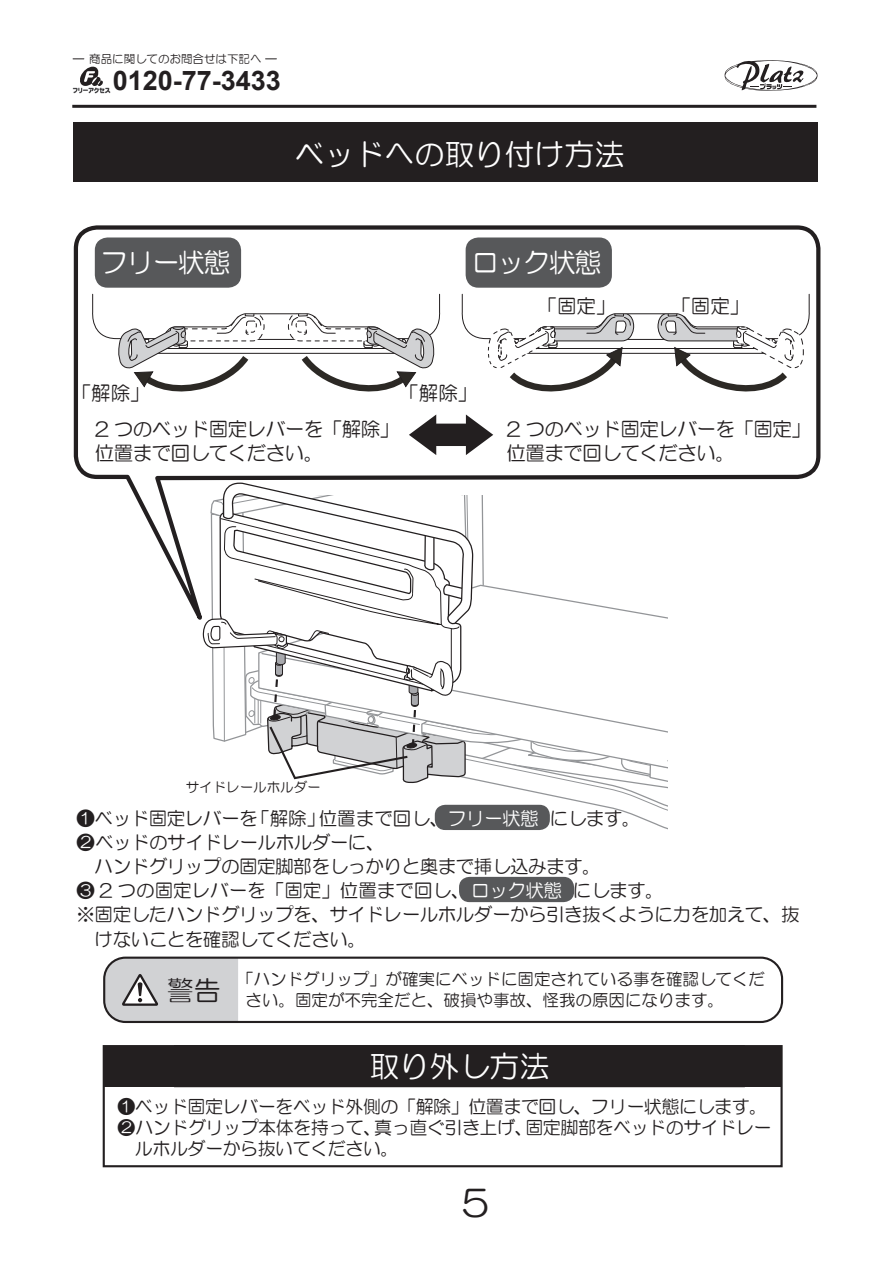
<style>
.page{position:relative;width:893px;height:1263px;background:#fff}
.page>*{position:absolute;margin:0;border:0;box-sizing:border-box;transform-origin:0 0}
.t1{font:36px "HG Maru Gothic MPRO";color:#231f20}
.t2{font:30px "HG Maru Gothic MPRO";color:#fff}
.t3{font:700 27px "Arial";color:#231f20}
.t4{font:27px "HG Maru Gothic MPRO";letter-spacing:-.05em;color:#fff}
.t5{font:19.5px/24px "HG Maru Gothic MPRO";letter-spacing:-.025em;color:#231f20}
.t6{font:18.6px/24px "HG Maru Gothic MPRO";letter-spacing:-.025em;color:#231f20}
.t7{font:18px/21px "HG Maru Gothic MPRO";letter-spacing:-.025em;color:#231f20}
.t8{font:16.5px/21px "HG Maru Gothic MPRO";color:#231f20}
.t9{font:13.5px "HG Maru Gothic MPRO";color:#231f20}
.t10{font:11.55px "HG Maru Gothic MPRO";color:#231f20}
.s1{color:#fff}
</style>
<div class="page">
<hr style="left:72px;top:105px;width:744px;height:3px;background:#231f20">
<div style="left:74px;top:123px;width:744px;height:59px;background:#231f20"></div>
<img style="left:72px;top:88px;width:39px;height:6px">
<svg style="left:80px;top:67px;width:23px;height:19px"></svg>
<svg style="left:724px;top:60px;width:94px;height:31px"></svg>
<svg style="left:73px;top:225px;width:748px;height:253px"></svg>
<svg style="left:219px;top:58px;width:243px;height:216px"></svg>
<div style="left:103px;top:956px;width:680px;height:67px;border:2px solid #231f20;border-radius:21px"></div>
<svg style="left:104px;top:958px;width:134px;height:64px;background:#c6c6c8"></svg>
<div style="left:95px;top:237px;width:146px;height:51px;background:#57585a;border-radius:13px"></div>
<div style="left:466px;top:237px;width:146px;height:51px;background:#57585a;border-radius:13px"></div>
<div style="left:459px;top:877px;width:115px;height:25px;background:#57585a;border-radius:10px"></div>
<svg style="left:90px;top:274px;width:721px;height:556px"></svg>
<div style="left:103px;top:1045px;width:680px;height:122px;border:2px solid #231f20"></div>
<div style="left:103px;top:1046px;width:679px;height:41px;background:#231f20"></div>
<div style="left:174px;top:1045px;width:571px;height:42px;border:1px solid #231f20"></div>
<p class="t10" style="left:89px;top:53px;width:174px">商品に関してのお問合せは下記へ</p>
<h3 class="t3" style="left:113px;top:61px;width:170px">0120-77-3433</h3>
<h2 class="t2" style="left:294px;top:140px;width:331px">ベッドへの取り付け方法</h2>
<h3 class="t4" style="left:101px;top:249px;width:131px">フリー状態</h3>
<h3 class="t4" style="left:472px;top:249px;width:131px">ロック状態</h3>
<p class="t5" style="left:72px;top:381px;width:80px">「解除」</p>
<p class="t5" style="left:399px;top:381px;width:79px">「解除」</p>
<p class="t5" style="left:537px;top:294px;width:79px">「固定」</p>
<p class="t5" style="left:671px;top:294px;width:79px">「固定」</p>
<p class="t5" style="left:95px;top:417px;width:306px">2 つのベッド固定レバーを「解除」位置まで回してください。</p>
<p class="t5" style="left:506px;top:417px;width:306px">2 つのベッド固定レバーを「固定」位置まで回してください。</p>
<p class="t9" style="left:186px;top:780px;width:137px">サイドレールホルダー</p>
<p class="t6" style="left:77px;top:807px;width:724px">❶ベッド固定レバーを「解除」位置まで回し、<span class="s1">フリー状態</span> にします。<br>❷ベッドのサイドレールホルダーに、<br>　ハンドグリップの固定脚部をしっかりと奥まで挿し込みます。<br>❸ 2 つの固定レバーを「固定」位置まで回し、 <span class="s1">ロック状態</span> にします。<br>※固定したハンドグリップを、サイドレールホルダーから引き抜くように力を加えて、抜　けないことを確認してください。</p>
<p class="t8" style="left:167px;top:969px;width:600px;text-indent:70px">「ハンドグリップ」が確実にベッドに固定されている事を確認してくだ<sup>警告</sup> さい。固定が不完全だと、破損や事故、怪我の原因になります。</p>
<h2 class="t2" style="left:369px;top:1051px;width:181px">取り外し方法</h2>
<p class="t7" style="left:117px;top:1096px;width:656px">❶ベッド固定レバーをベッド外側の「解除」位置まで回し、フリー状態にします。<br>❷ハンドグリップ本体を持って、真っ直ぐ引き上げ、固定脚部をベッドのサイドレー　ルホルダーから抜いてください。</p>
<h1 class="t1" style="left:462px;top:1185px;width:28px">5</h1>
</div>
